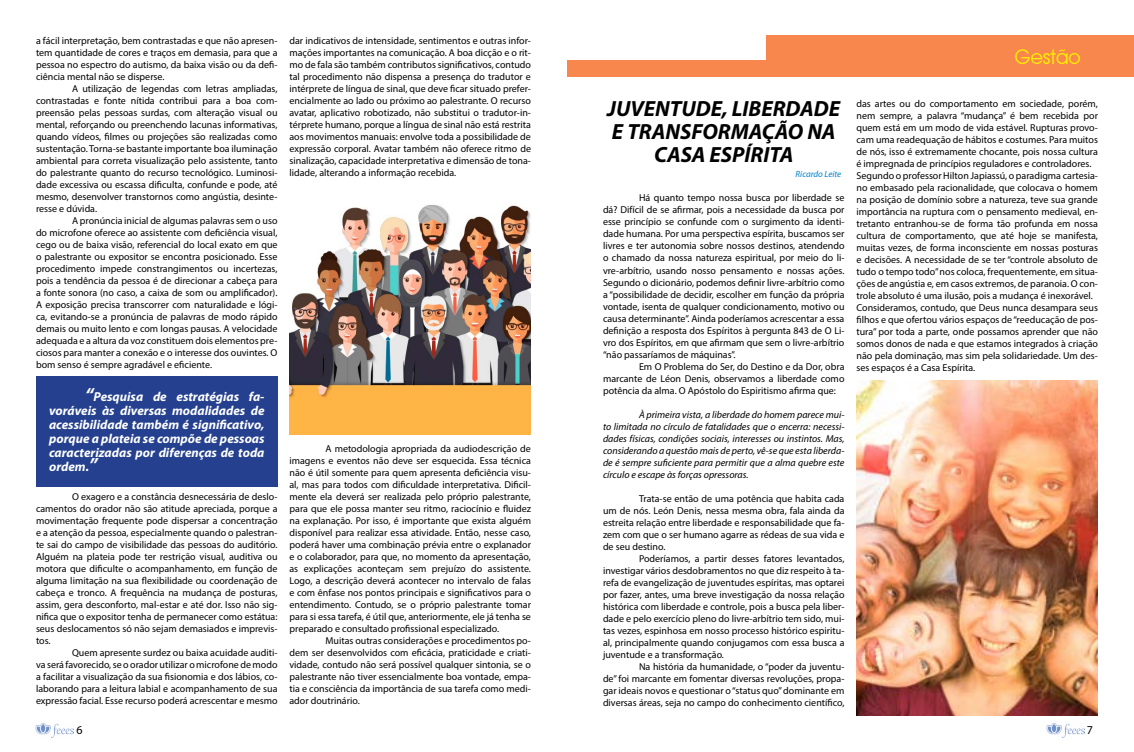
<style>
.page{position:relative;width:1134px;height:752px;background:#fff}
.page>*{position:absolute;margin:0;border:0;box-sizing:border-box;transform-origin:0 0}
.t1{font:italic 700 22px/23px "Myriad Pro";color:#000;text-align:center}
.t2{font:20px "Avant Garde IT Cby BT";color:#fff200}
.t3{font:italic 700 13px/14px "Myriad Pro";color:#fff;text-align:justify}
.t4{font:12px "Myriad Pro";color:#000}
.t5{font:10px/12px "Myriad Pro";color:#000;text-align:justify}
.t6{font:italic 10px/12px "Myriad Pro";color:#000;text-align:justify}
.t7{font:italic 9px "Myriad Pro";color:#0082c9}
.s1{font-size:19px}
</style>
<div class="page">
<img style="left:36px;top:722px;width:38px;height:15px">
<img style="left:1046px;top:722px;width:38px;height:15px">
<div style="left:767px;top:35px;width:367px;height:42px;background:#f8874d"></div>
<div style="left:567px;top:60px;width:218px;height:17px;background:#f8874d"></div>
<img style="left:289px;top:205px;width:242px;height:229px">
<img style="left:856px;top:380px;width:242px;height:335px">
<div style="left:36px;top:375px;width:242px;height:111px;background:#24408f"></div>
<p class="t5" style="left:36px;top:34px;width:243px">a fácil interpretação, bem contrastadas e que não apresen&shy;tem quantidade de cores e traços em demasia, para que a pessoa no espectro do autismo, da baixa visão ou da defi&shy;ciência mental não se disperse.</p>
<p class="t5" style="left:36px;top:82px;width:243px;text-indent:36px">A utilização de legendas com letras ampliadas, contrastadas e fonte nítida contribui para a boa com&shy;preensão pelas pessoas surdas, com alteração visual ou mental, reforçando ou preenchendo lacunas informativas, quando vídeos, filmes ou projeções são realizadas como sustentação. Torna-se bastante importante boa iluminação ambiental para correta visualização pelo assistente, tanto do palestrante quanto do recurso tecnológico. Luminosi&shy;dade excessiva ou escassa dificulta, confunde e pode, até mesmo, desenvolver transtornos como angústia, desinte&shy;resse e dúvida.</p>
<p class="t5" style="left:36px;top:214px;width:243px;text-indent:36px">A pronúncia inicial de algumas palavras sem o uso do microfone oferece ao assistente com deficiência visual, cego ou de baixa visão, referencial do local exato em que o palestrante ou expositor se encontra posicionado. Esse procedimento impede constrangimentos ou incertezas, pois a tendência da pessoa é de direcionar a cabeça para a fonte sonora (no caso, a caixa de som ou amplificador).<br>A exposição precisa transcorrer com naturalidade e lógi&shy;ca, evitando-se a pronúncia de palavras de modo rápido demais ou muito lento e com longas pausas. A velocidade adequada e a altura da voz constituem dois elementos pre&shy;ciosos para manter a conexão e o interesse dos ouvintes. O bom senso é sempre agradável e eficiente.</p>
<h3 class="t3" style="left:49px;top:389px;width:217px;text-indent:36px"><span class="s1">“</span>Pesquisa de estratégias fa&shy;voráveis às diversas modalidades de acessibilidade também é significativo, porque a plateia se compõe de pessoas caracterizadas por diferenças de toda ordem.<span class="s1">”</span></h3>
<p class="t5" style="left:36px;top:490px;width:243px;text-indent:36px">O exagero e a constância desnecessária de deslo&shy;camentos do orador não são atitude apreciada, porque a movimentação frequente pode dispersar a concentração e a atenção da pessoa, especialmente quando o palestran&shy;te sai do campo de visibilidade das pessoas do auditório.<br>Alguém na plateia pode ter restrição visual, auditiva ou motora que dificulte o acompanhamento, em função de alguma limitação na sua flexibilidade ou coordenação de cabeça e tronco. A frequência na mudança de posturas, assim, gera desconforto, mal-estar e até dor. Isso não sig&shy;nifica que o expositor tenha de permanecer como estátua: seus deslocamentos só não sejam demasiados e imprevis&shy;tos.</p>
<p class="t5" style="left:36px;top:646px;width:243px;text-indent:36px">Quem apresente surdez ou baixa acuidade auditi&shy;va será favorecido, se o orador utilizar o microfone de modo a facilitar a visualização da sua fisionomia e dos lábios, co&shy;laborando para a leitura labial e acompanhamento de sua expressão facial. Esse recurso poderá acrescentar e mesmo</p>
<p class="t5" style="left:289px;top:34px;width:243px">dar indicativos de intensidade, sentimentos e outras infor&shy;mações importantes na comunicação. A boa dicção e o rit&shy;mo de fala são também contributos significativos, contudo tal procedimento não dispensa a presença do tradutor e intérprete de língua de sinal, que deve ficar situado prefer&shy;encialmente ao lado ou próximo ao palestrante. O recurso avatar, aplicativo robotizado, não substitui o tradutor-in&shy;térprete humano, porque a língua de sinal não está restrita aos movimentos manuais: envolve toda a possibilidade de expressão corporal. Avatar também não oferece ritmo de sinalização, capacidade interpretativa e dimensão de tona&shy;lidade, alterando a informação recebida.</p>
<p class="t5" style="left:289px;top:442px;width:243px;text-indent:36px">A metodologia apropriada da audiodescrição de imagens e eventos não deve ser esquecida. Essa técnica não é útil somente para quem apresenta deficiência visu&shy;al, mas para todos com dificuldade interpretativa. Dificil&shy;mente ela deverá ser realizada pelo próprio palestrante, para que ele possa manter seu ritmo, raciocínio e fluidez na explanação. Por isso, é importante que exista alguém disponível para realizar essa atividade. Então, nesse caso, poderá haver uma combinação prévia entre o explanador e o colaborador, para que, no momento da apresentação, as explicações aconteçam sem prejuízo do assistente.<br>Logo, a descrição deverá acontecer no intervalo de falas e com ênfase nos pontos principais e significativos para o entendimento. Contudo, se o próprio palestrante tomar para si essa tarefa, é útil que, anteriormente, ele já tenha se preparado e consultado profissional especializado.</p>
<p class="t5" style="left:289px;top:634px;width:243px;text-indent:36px">Muitas outras considerações e procedimentos po&shy;dem ser desenvolvidos com eficácia, praticidade e criati&shy;vidade, contudo não será possível qualquer sintonia, se o palestrante não tiver essencialmente boa vontade, empa&shy;tia e consciência da importância de sua tarefa como medi&shy;ador doutrinário.</p>
<h2 class="t2" style="left:1015px;top:45px;width:67px">Gestão</h2>
<h1 class="t1" style="left:607px;top:96px;width:234px">JUVENTUDE, LIBERDADE<br>E TRANSFORMAÇÃO NA<br>CASA ESPÍRITA</h1>
<p class="t5" style="left:603px;top:192px;width:243px;text-indent:36px">Há quanto tempo nossa busca por liberdade se dá? Difícil de se afirmar, pois a necessidade da busca por esse princípio se confunde com o surgimento da identi&shy;dade humana. Por uma perspectiva espírita, buscamos ser livres e ter autonomia sobre nossos destinos, atendendo o chamado da nossa natureza espiritual, por meio do li&shy;vre-arbítrio, usando nosso pensamento e nossas ações.<br>Segundo o dicionário, podemos definir livre-arbítrio como a “possibilidade de decidir, escolher em função da própria vontade, isenta de qualquer condicionamento, motivo ou causa determinante”. Ainda poderíamos acrescentar a essa definição a resposta dos Espíritos à pergunta 843 de O Li&shy;vro dos Espíritos, em que afirmam que sem o livre-arbítrio “não passaríamos de máquinas”.</p>
<p class="t5" style="left:603px;top:360px;width:243px;text-indent:36px">Em O Problema do Ser, do Destino e da Dor, obra marcante de Léon Denis, observamos a liberdade como potência da alma. O Apóstolo do Espiritismo afirma que:</p>
<p class="t6" style="left:603px;top:408px;width:243px;text-indent:36px">À primeira vista, a liberdade do homem parece mui&shy;to limitada no círculo de fatalidades que o encerra: necessi&shy;dades físicas, condições sociais, interesses ou instintos. Mas, considerando a questão mais de perto, vê-se que esta liberda&shy;de é sempre suficiente para permitir que a alma quebre este círculo e escape às forças opressoras.</p>
<p class="t5" style="left:603px;top:492px;width:243px;text-indent:36px">Trata-se então de uma potência que habita cada um de nós. León Denis, nessa mesma obra, fala ainda da estreita relação entre liberdade e responsabilidade que fa&shy;zem com que o ser humano agarre as rédeas de sua vida e de seu destino.</p>
<p class="t5" style="left:603px;top:552px;width:243px;text-indent:36px">Poderíamos, a partir desses fatores levantados, investigar vários desdobramentos no que diz respeito à ta&shy;refa de evangelização de juventudes espíritas, mas optarei por fazer, antes, uma breve investigação da nossa relação histórica com liberdade e controle, pois a busca pela liber&shy;dade e pelo exercício pleno do livre-arbítrio tem sido, mui&shy;tas vezes, espinhosa em nosso processo histórico espiritu&shy;al, principalmente quando conjugamos com essa busca a juventude e a transformação.</p>
<p class="t5" style="left:603px;top:660px;width:243px;text-indent:36px">Na história da humanidade, o “poder da juventu&shy;de” foi marcante em fomentar diversas revoluções, propa&shy;gar ideais novos e questionar o “status quo” dominante em diversas áreas, seja no campo do conhecimento científico,</p>
<p class="t7" style="left:795px;top:168px;width:47px">Ricardo Leite</p>
<p class="t5" style="left:856px;top:97px;width:243px;text-align:left">das artes ou do comportamento em sociedade, porém, nem sempre, a palavra “mudança” é bem recebida por quem está em um modo de vida estável. Rupturas provo&shy;cam uma readequação de hábitos e costumes. Para muitos de nós, isso é extremamente chocante, pois nossa cultura é impregnada de princípios reguladores e controladores.<br>Segundo o professor Hilton Japiassú, o paradigma cartesia&shy;no embasado pela racionalidade, que colocava o homem na posição de domínio sobre a natureza, teve sua grande importância na ruptura com o pensamento medieval, en&shy;tretanto entranhou-se de forma tão profunda em nossa cultura de comportamento, que até hoje se manifesta, muitas vezes, de forma inconsciente em nossas posturas e decisões. A necessidade de se ter “controle absoluto de tudo o tempo todo” nos coloca, frequentemente, em situa&shy;ções de angústia e, em casos extremos, de paranoia. O con&shy;trole absoluto é uma ilusão, pois a mudança é inexorável.<br>Consideramos, contudo, que Deus nunca desampara seus filhos e que ofertou vários espaços de “reeducação de pos&shy;tura” por toda a parte, onde possamos aprender que não somos donos de nada e que estamos integrados à criação não pela dominação, mas sim pela solidariedade. Um des&shy;ses espaços é a Casa Espírita.</p>
<p class="t4" style="left:77px;top:722px;width:8px">6</p>
<p class="t4" style="left:1087px;top:722px;width:8px">7</p>
</div>
